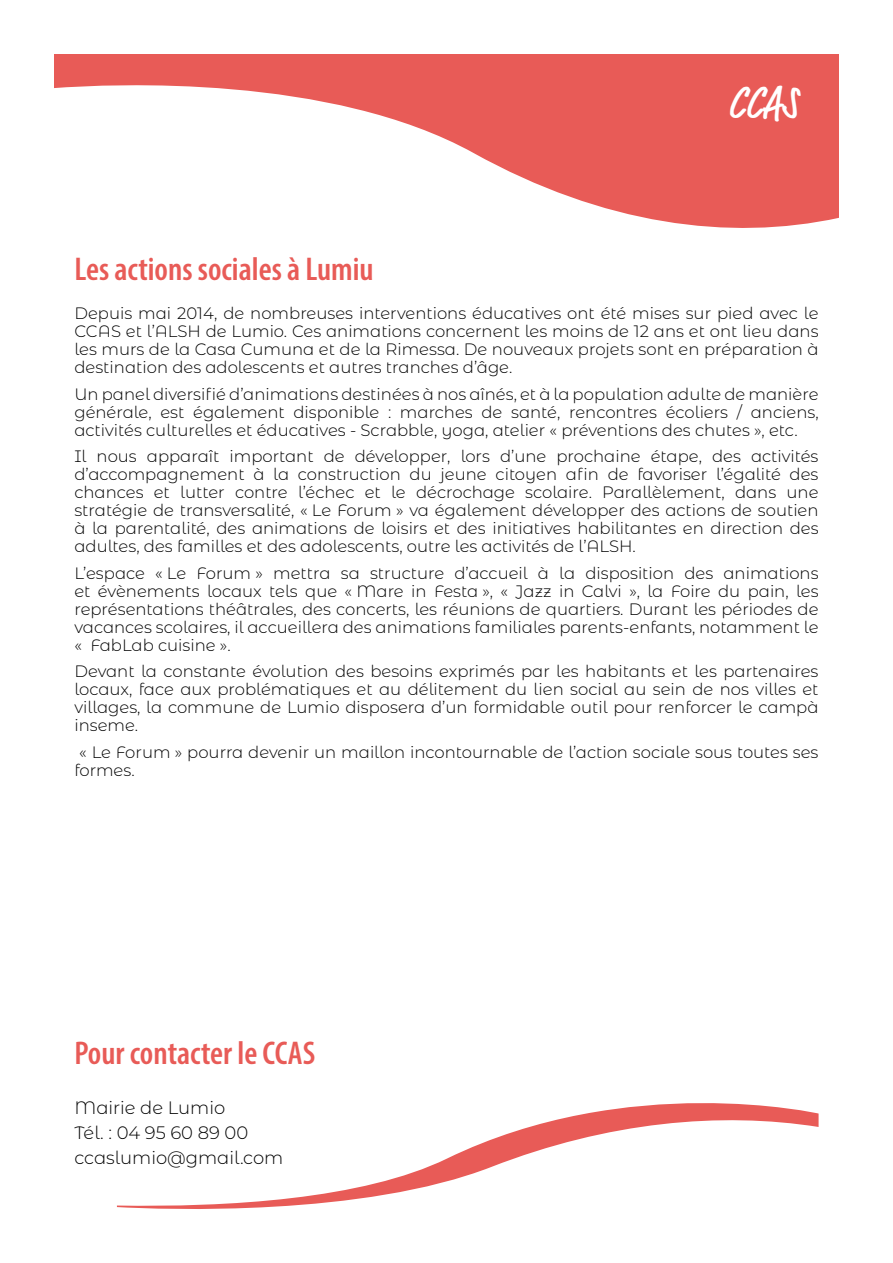
<style>
.page{position:relative;width:893px;height:1263px;background:#fff}
.page>*{position:absolute;margin:0;border:0;box-sizing:border-box;transform-origin:0 0}
.t1{font:500 condensed 45px "Market Pro";color:#fff}
.t2{font:600 condensed 33px "Myriad Pro";color:#e85b57}
.t3{font:300 18px/25px "Montserrat Alternates";color:#000}
.t4{font:300 16.5px/18px "Montserrat Alternates";color:#000;text-align:justify}
</style>
<div class="page">
<svg style="left:54px;top:54px;width:785px;height:174px;fill:#e85b57"></svg>
<svg style="left:117px;top:1103px;width:702px;height:106px"></svg>
<h1 class="t1" style="left:728px;top:72px;width:71px">CCAS</h1>
<h2 class="t2" style="left:74px;top:249px;width:301px">Les actions sociales à Lumiu</h2>
<p class="t4" style="left:74px;top:304px;width:746px">Depuis mai 2014, de nombreuses interventions éducatives ont été mises sur pied avec le CCAS et l’ALSH de Lumio. Ces animations concernent les moins de 12 ans et ont lieu dans les murs de la Casa Cumuna et de la Rimessa. De nouveaux projets sont en préparation à destination des adolescents et autres tranches d’âge.</p>
<p class="t4" style="left:74px;top:384px;width:746px">Un panel diversifié d’animations destinées à nos aînés, et à la population adulte de manière générale, est également disponible : marches de santé, rencontres écoliers / anciens, activités culturelles et éducatives - Scrabble, yoga, atelier « préventions des chutes », etc.</p>
<p class="t4" style="left:74px;top:447px;width:746px">Il nous apparaît important de développer, lors d’une prochaine étape, des activités d’accompagnement à la construction du jeune citoyen afin de favoriser l’égalité des chances et lutter contre l’échec et le décrochage scolaire. Parallèlement, dans une stratégie de transversalité, « Le Forum » va également développer des actions de soutien à la parentalité, des animations de loisirs et des initiatives habilitantes en direction des adultes, des familles et des adolescents, outre les activités de l’ALSH.</p>
<p class="t4" style="left:74px;top:563px;width:746px">L’espace « Le Forum » mettra sa structure d’accueil à la disposition des animations et évènements locaux tels que « Mare in Festa », « Jazz in Calvi », la Foire du pain, les représentations théâtrales, des concerts, les réunions de quartiers. Durant les périodes de vacances scolaires, il accueillera des animations familiales parents-enfants, notamment le « FabLab cuisine ».</p>
<p class="t4" style="left:74px;top:662px;width:746px">Devant la constante évolution des besoins exprimés par les habitants et les partenaires locaux, face aux problématiques et au délitement du lien social au sein de nos villes et villages, la commune de Lumio disposera d’un formidable outil pour renforcer le campà inseme.</p>
<p class="t4" style="left:74px;top:742px;width:746px">« Le Forum » pourra devenir un maillon incontournable de l’action sociale sous toutes ses formes.</p>
<h2 class="t2" style="left:74px;top:1033px;width:242px">Pour contacter le CCAS</h2>
<p class="t3" style="left:74px;top:1095px;width:211px">Mairie de Lumio<br>Tél. : 04 95 60 89 00 ccaslumio@gmail.com</p>
</div>
